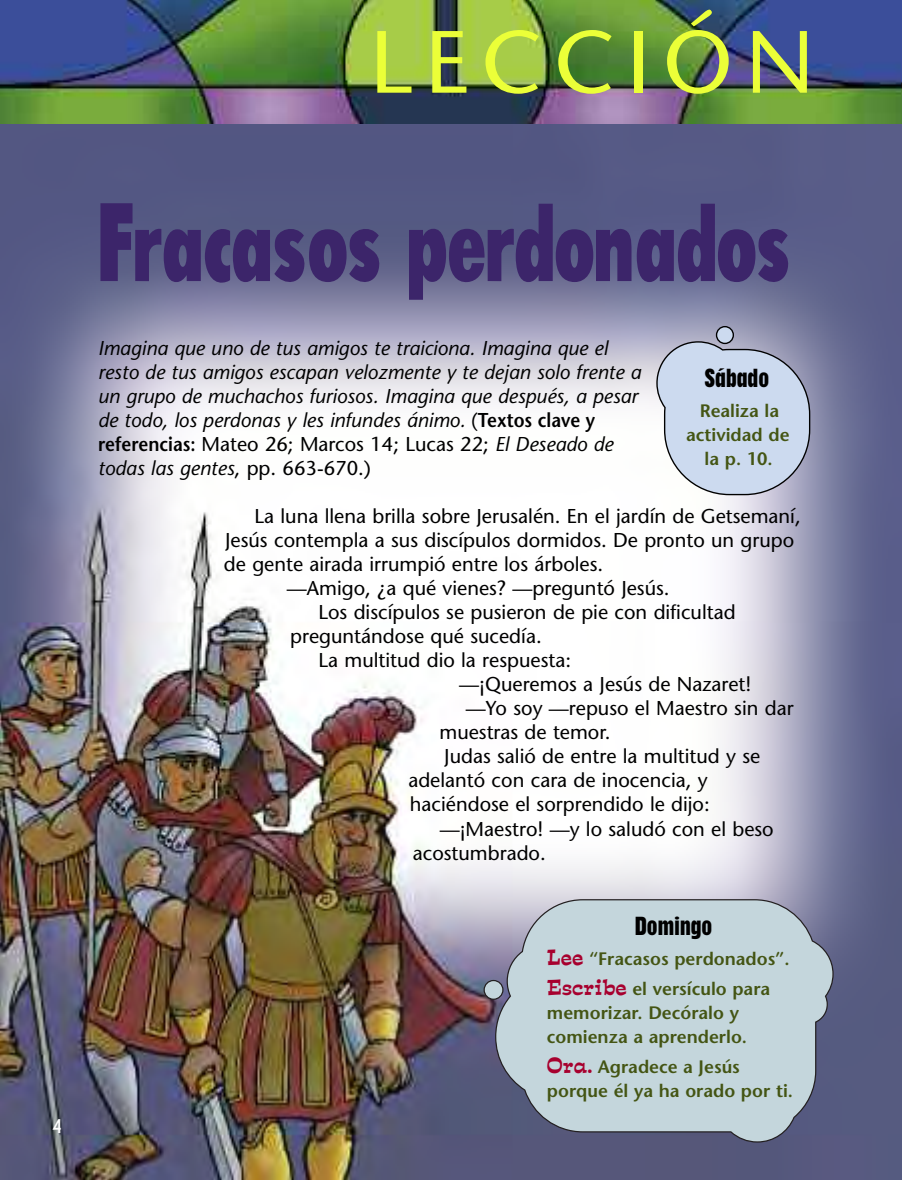
<style>
.page{position:relative;width:902px;height:1180px;background:#fff}
.page>*{position:absolute;margin:0;border:0;box-sizing:border-box;transform-origin:0 0}
.t1{font:112px "Phelan Bold Cond";color:#3c256a;scale:.9 1}
.t2{font:88px "Stone Sans";letter-spacing:.145em;color:#ebff38}
.t3{font:700 condensed 24px "Placard";color:#000}
.t4{font:20px "Stone Sans";color:#000}
.t5{font:italic 20px/24px "Stone Sans";color:#000}
.t6{font:700 20px "New Garden";color:#fff}
.t7{font:600 18px/24px "Stone Sans";color:#445514}
.s1{font-style:normal}
.s2{font-weight:600;font-style:normal}
.s3{font-family:"Estro Font";font-weight:400;font-size:20px;color:#a7002e}
</style>
<div class="page">
<img style="left:0;top:123px;width:901px;height:1056px">
<img style="left:0;top:0;width:901px;height:123px">
<svg style="left:494px;top:898px;width:340px;height:244px;background:#b5c3ce"></svg>
<div style="left:484px;top:980px;width:19px;height:18px;background:#c4d6dc;border-radius:50%"></div>
<div style="left:483px;top:979px;width:20px;height:20px;border:1px solid #231f20;border-radius:50%"></div>
<svg style="left:655px;top:340px;width:156px;height:156px;background:#c2cce0"></svg>
<svg style="left:716px;top:326px;width:17px;height:17px"></svg>
<div style="left:715px;top:326px;width:19px;height:18px;border:1px solid #000;border-radius:50%"></div>
<h2 class="t2" style="left:370px;top:28px;width:446px">LECCIÓN</h2>
<p class="t6" style="left:52px;top:1114px;width:11px">4</p>
<h1 class="t1" style="left:98px;top:177px;width:772px">Fracasos perdonados</h1>
<p class="t5" style="left:98px;top:338px;width:545px">Imagina que uno de tus amigos te traiciona. Imagina que el resto de tus amigos escapan velozmente y te dejan solo frente a un grupo de muchachos furiosos. Imagina que después, a pesar de todo, los perdonas y les infundes ánimo. <span class="s1">(</span><span class="s2">Textos clave y referencias:</span> <span class="s1">Mateo 26; Marcos 14; Lucas 22;</span> El Deseado de todas las gentes<span class="s1">, pp. 663-670.)</span></p>
<p class="t4" style="left:254px;top:508px;width:547px">La luna llena brilla sobre Jerusalén. En el jardín de Getsemaní,</p>
<p class="t4" style="left:225px;top:532px;width:570px">Jesús contempla a sus discípulos dormidos. De pronto un grupo</p>
<p class="t4" style="left:224px;top:556px;width:381px">de gente airada irrumpió entre los árboles.</p>
<p class="t4" style="left:287px;top:580px;width:384px">—Amigo, ¿a qué vienes? —preguntó Jesús.</p>
<p class="t4" style="left:318px;top:604px;width:418px">Los discípulos se pusieron de pie con dificultad</p>
<p class="t4" style="left:290px;top:628px;width:253px">preguntándose qué sucedía.</p>
<p class="t4" style="left:318px;top:652px;width:254px">La multitud dio la respuesta:</p>
<p class="t4" style="left:459px;top:676px;width:293px">—¡Queremos a Jesús de Nazaret!</p>
<p class="t4" style="left:466px;top:700px;width:329px">—Yo soy —repuso el Maestro sin dar</p>
<p class="t4" style="left:439px;top:724px;width:173px">muestras de temor.</p>
<p class="t4" style="left:444px;top:748px;width:317px">Judas salió de entre la multitud y se</p>
<p class="t4" style="left:408px;top:772px;width:301px">adelantó con cara de inocencia, y</p>
<p class="t4" style="left:410px;top:796px;width:301px">haciéndose el sorprendido le dijo:</p>
<p class="t4" style="left:439px;top:820px;width:335px">—¡Maestro! —y lo saludó con el beso</p>
<p class="t4" style="left:413px;top:844px;width:135px">acostumbrado.</p>
<p class="t3" style="left:704px;top:368px;width:66px">Sábado</p>
<p class="t7" style="left:686px;top:400px;width:105px;text-align:center">Realiza la actividad de la p. 10.</p>
<p class="t3" style="left:635px;top:916px;width:79px">Domingo</p>
<p class="t7" style="left:547px;top:945px;width:244px;line-height:30px"><span class="s3">Lee</span> “Fracasos perdonados”.<br><span class="s3">Escribe</span> el versículo para</p>
<p class="t7" style="left:547px;top:1002px;width:202px">memorizar. Decóralo y comienza a aprenderlo.</p>
<p class="t7" style="left:547px;top:1056px;width:247px"><span class="s3">Ora.</span> Agradece a Jesús porque él ya ha orado por ti.</p>
</div>
